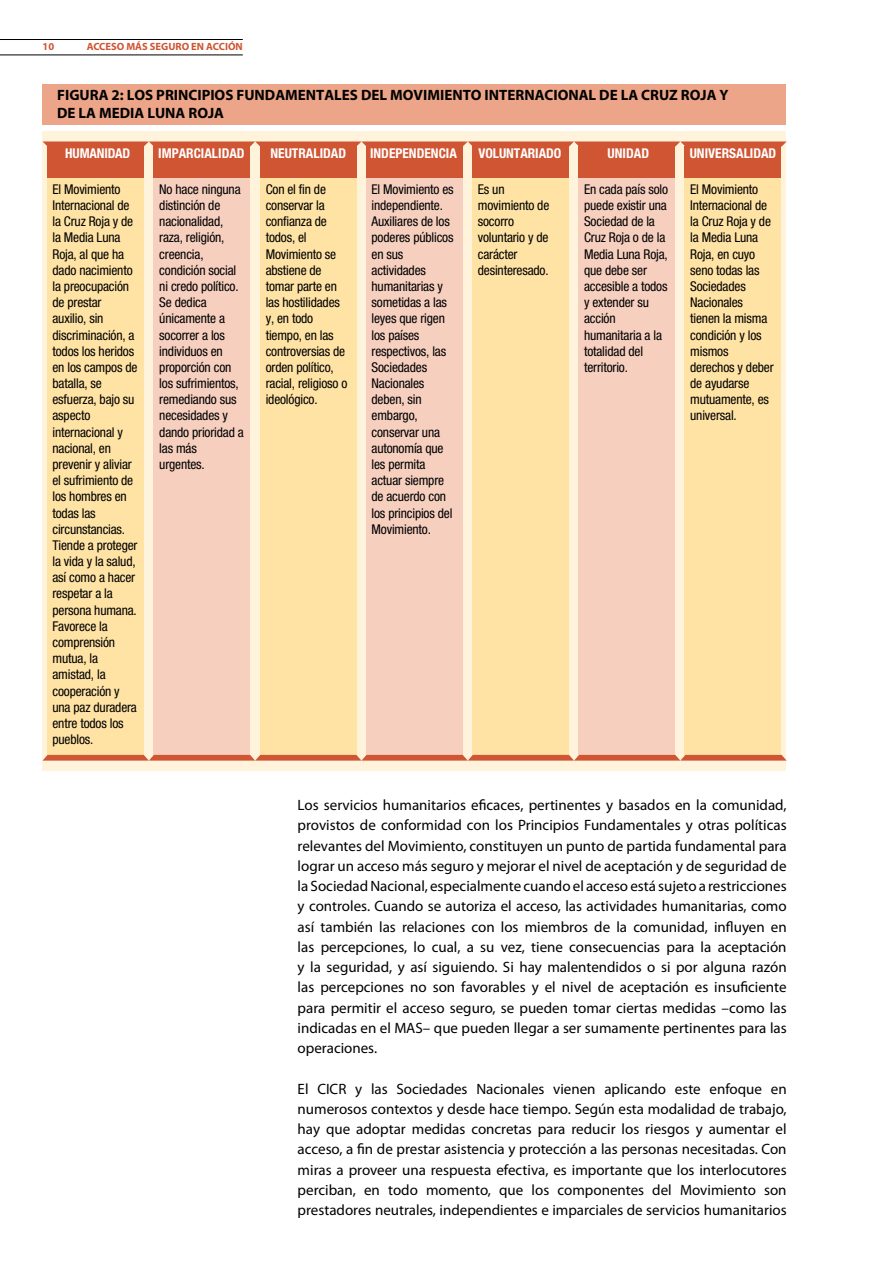
<style>
.page{position:relative;width:893px;height:1263px;background:#fff}
.page>*{position:absolute;margin:0;border:0;box-sizing:border-box;transform-origin:0 0}
.t1{font:15px/20.2px "Myriad Pro";color:#000;text-align:justify}
.t2{font:700 15px/18px "Myriad";color:#000}
.t3{font:condensed 13.5px/16.2px "Helvetica Neue";letter-spacing:-.015em;color:#000}
.t4{font:700 condensed 13.5px "Helvetica Neue";color:#fff}
.t5{font:700 10.5px "Myriad Pro";color:#cf5533}
</style>
<div class="page">
<hr style="left:0;top:39px;width:243px;height:1px;background:#000">
<hr style="left:0;top:55px;width:243px;height:1px;background:#000">
<div style="left:43px;top:104px;width:743px;height:667px;background:#fff4db"></div>
<div style="left:260px;top:152px;width:96px;height:604px;background:#ffe3a5"></div>
<div style="left:366px;top:152px;width:96px;height:604px;background:#f6cfbf"></div>
<div style="left:579px;top:152px;width:96px;height:604px;background:#f6cfbf"></div>
<div style="left:685px;top:152px;width:96px;height:604px;background:#ffe3a5"></div>
<div style="left:472px;top:152px;width:96px;height:604px;background:#ffe3a5"></div>
<div style="left:154px;top:152px;width:96px;height:604px;background:#f6cfbf"></div>
<div style="left:48px;top:152px;width:96px;height:604px;background:#ffe3a5"></div>
<div style="left:472px;top:146px;width:96px;height:32px;background:#cf5533"></div>
<div style="left:366px;top:146px;width:96px;height:32px;background:#cf5533"></div>
<div style="left:260px;top:146px;width:96px;height:32px;background:#cf5533"></div>
<div style="left:154px;top:146px;width:96px;height:32px;background:#cf5533"></div>
<div style="left:48px;top:146px;width:96px;height:32px;background:#cf5533"></div>
<div style="left:579px;top:146px;width:96px;height:32px;background:#cf5533"></div>
<div style="left:685px;top:146px;width:96px;height:32px;background:#cf5533"></div>
<svg style="left:43px;top:141px;width:744px;height:6px"></svg>
<svg style="left:43px;top:755px;width:744px;height:6px;background:#d46544"></svg>
<div style="left:43px;top:84px;width:743px;height:41px;background:#eca588"></div>
<div style="left:43px;top:125px;width:743px;height:6px;background:#fff"></div>
<p class="t5" style="left:43px;top:40px;width:13px">10</p>
<p class="t5" style="left:87px;top:40px;width:158px">ACCESO MÁS SEGURO EN ACCIÓN</p>
<p class="t2" style="left:57px;top:87px;width:673px">FIGURA 2: LOS PRINCIPIOS FUNDAMENTALES DEL MOVIMIENTO INTERNACIONAL DE LA CRUZ ROJA Y<br>DE LA MEDIA LUNA ROJA</p>
<p class="t4" style="left:65px;top:145px;width:67px">HUMANIDAD</p>
<p class="t4" style="left:158px;top:145px;width:88px">IMPARCIALIDAD</p>
<p class="t4" style="left:270px;top:145px;width:77px">NEUTRALIDAD</p>
<p class="t4" style="left:370px;top:145px;width:88px">INDEPENDENCIA</p>
<p class="t4" style="left:479px;top:145px;width:84px">VOLUNTARIADO</p>
<p class="t4" style="left:608px;top:145px;width:43px">UNIDAD</p>
<p class="t4" style="left:690px;top:145px;width:88px">UNIVERSALIDAD</p>
<p class="t3" style="left:53px;top:181px;width:87px">El Movimiento<br>Internacional de la Cruz Roja y de la Media Luna<br>Roja, al que ha dado nacimiento la preocupación de prestar auxilio, sin discriminación, a todos los heridos en los campos de batalla, se esfuerza, bajo su aspecto internacional y nacional, en prevenir y aliviar el sufrimiento de los hombres en todas las circunstancias.<br>Tiende a proteger la vida y la salud, así como a hacer respetar a la persona humana.<br>Favorece la comprensión mutua, la amistad, la cooperación y una paz duradera entre todos los pueblos.</p>
<p class="t3" style="left:159px;top:181px;width:86px">No hace ninguna distinción de nacionalidad, raza, religión, creencia, condición social ni credo político.<br>Se dedica únicamente a socorrer a los individuos en proporción con los sufrimientos, remediando sus necesidades y dando prioridad a las más urgentes.</p>
<p class="t3" style="left:266px;top:181px;width:83px">Con el fin de conservar la confianza de todos, el<br>Movimiento se abstiene de tomar parte en las hostilidades y, en todo tiempo, en las controversias de orden político, racial, religioso o ideológico.</p>
<p class="t3" style="left:372px;top:181px;width:84px">El Movimiento es independiente.<br>Auxiliares de los poderes públicos en sus actividades humanitarias y sometidas a las leyes que rigen los países respectivos, las<br>Sociedades<br>Nacionales deben, sin embargo, conservar una autonomía que les permita actuar siempre de acuerdo con los principios del<br>Movimiento.</p>
<p class="t3" style="left:478px;top:181px;width:73px">Es un movimiento de socorro voluntario y de carácter desinteresado.</p>
<p class="t3" style="left:584px;top:181px;width:86px">En cada país solo puede existir una<br>Sociedad de la<br>Cruz Roja o de la<br>Media Luna Roja, que debe ser accesible a todos y extender su acción humanitaria a la totalidad del territorio.</p>
<p class="t3" style="left:690px;top:181px;width:85px">El Movimiento<br>Internacional de la Cruz Roja y de la Media Luna<br>Roja, en cuyo seno todas las<br>Sociedades<br>Nacionales tienen la misma condición y los mismos derechos y deber de ayudarse mutuamente, es universal.</p>
<p class="t1" style="left:298px;top:795px;width:491px">Los servicios humanitarios eficaces, pertinentes y basados en la comunidad, provistos de conformidad con los Principios Fundamentales y otras políticas relevantes del Movimiento, constituyen un punto de partida fundamental para lograr un acceso más seguro y mejorar el nivel de aceptación y de seguridad de la Sociedad Nacional, especialmente cuando el acceso está sujeto a restricciones y controles. Cuando se autoriza el acceso, las actividades humanitarias, como así también las relaciones con los miembros de la comunidad, influyen en las percepciones, lo cual, a su vez, tiene consecuencias para la aceptación y la seguridad, y así siguiendo. Si hay malentendidos o si por alguna razón las percepciones no son favorables y el nivel de aceptación es insuficiente para permitir el acceso seguro, se pueden tomar ciertas medidas –como las indicadas en el MAS– que pueden llegar a ser sumamente pertinentes para las operaciones.</p>
<p class="t1" style="left:298px;top:1078px;width:490px">El CICR y las Sociedades Nacionales vienen aplicando este enfoque en numerosos contextos y desde hace tiempo. Según esta modalidad de trabajo, hay que adoptar medidas concretas para reducir los riesgos y aumentar el acceso, a fin de prestar asistencia y protección a las personas necesitadas. Con miras a proveer una respuesta efectiva, es importante que los interlocutores perciban, en todo momento, que los componentes del Movimiento son prestadores neutrales, independientes e imparciales de servicios humanitarios</p>
</div>
